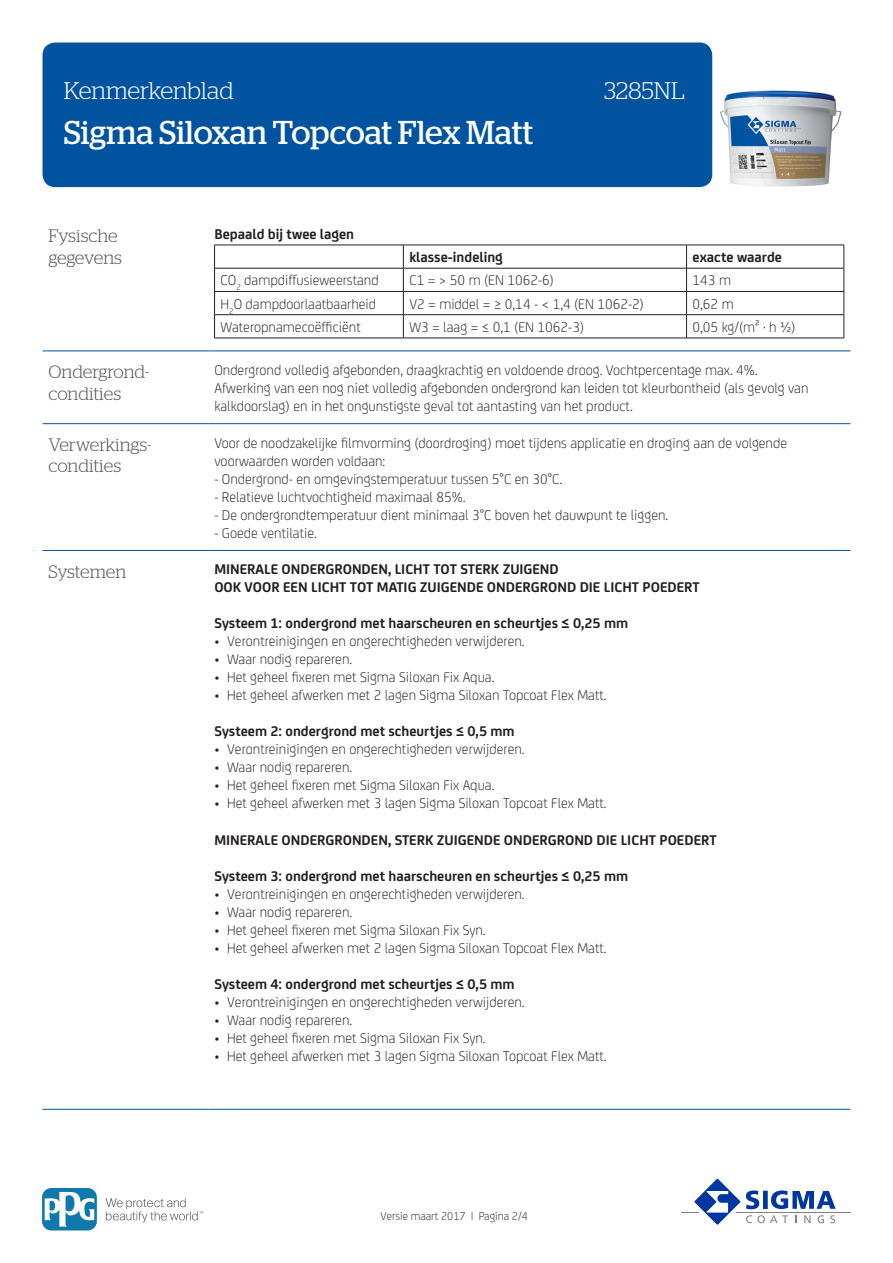
<style>
.page{position:relative;width:893px;height:1263px;background:#fff}
.page>*{position:absolute;margin:0;border:0;box-sizing:border-box;transform-origin:0 0}
.t1{font:33px "Stag";letter-spacing:-.005em;color:#fff}
.t2{font:300 24px "Stag";color:#fff}
.KOP{font:300 18px/21.6px "Stag";letter-spacing:-.005em;color:#57585a}
.BODY{font:300 15px/18px "FS Joey";color:#231f20}
.BODY-2{font:700 15px/18px "FS Joey";color:#231f20}
.t3{font:300 12px "FS Joey";color:#231f20}
</style>
<div class="page">
<div style="left:43px;top:43px;width:669px;height:144px;background:#0153a0;border-radius:13px"></div>
<hr style="left:681px;top:1211px;width:169px;height:1px;background:#808285">
<svg style="left:689px;top:1178px;width:147px;height:47px"></svg>
<svg style="left:106px;top:1198px;width:97px;height:24px"></svg>
<svg style="left:43px;top:1188px;width:54px;height:42px"></svg>
<svg style="left:45px;top:1191px;width:49px;height:35px"></svg>
<hr style="left:43px;top:350px;width:165px;height:1px;background:#0153a0">
<hr style="left:208px;top:350px;width:642px;height:1px;background:#0153a0">
<hr style="left:43px;top:423px;width:165px;height:1px;background:#0153a0">
<hr style="left:208px;top:423px;width:642px;height:1px;background:#0153a0">
<hr style="left:43px;top:550px;width:165px;height:1px;background:#0153a0">
<hr style="left:208px;top:550px;width:642px;height:1px;background:#0153a0">
<hr style="left:43px;top:1109px;width:165px;height:1px;background:#0153a0">
<hr style="left:208px;top:1109px;width:642px;height:1px;background:#0153a0">
<hr style="left:214px;top:245px;width:189px;height:1px;background:#231f20">
<hr style="left:403px;top:245px;width:284px;height:1px;background:#231f20">
<hr style="left:687px;top:245px;width:157px;height:1px;background:#231f20">
<hr style="left:214px;top:268px;width:189px;height:1px;background:#231f20">
<hr style="left:403px;top:268px;width:284px;height:1px;background:#231f20">
<hr style="left:687px;top:268px;width:157px;height:1px;background:#231f20">
<hr style="left:214px;top:291px;width:189px;height:1px;background:#231f20">
<hr style="left:403px;top:291px;width:284px;height:1px;background:#231f20">
<hr style="left:687px;top:291px;width:157px;height:1px;background:#231f20">
<hr style="left:214px;top:314px;width:189px;height:1px;background:#231f20">
<svg style="left:214px;top:245px;width:1px;height:93px"></svg>
<hr style="left:403px;top:314px;width:284px;height:1px;background:#231f20">
<svg style="left:403px;top:245px;width:1px;height:93px"></svg>
<hr style="left:687px;top:314px;width:157px;height:1px;background:#231f20">
<svg style="left:686px;top:245px;width:1px;height:93px"></svg>
<svg style="left:844px;top:245px;width:1px;height:93px"></svg>
<hr style="left:214px;top:338px;width:189px;height:1px;background:#231f20">
<hr style="left:403px;top:338px;width:284px;height:1px;background:#231f20">
<hr style="left:687px;top:338px;width:157px;height:1px;background:#231f20">
<img style="left:720px;top:90px;width:122px;height:97px">
<h2 class="t2" style="left:64px;top:77px;width:171px">Kenmerkenblad</h2>
<h2 class="t2" style="left:604px;top:77px;width:82px">3285NL</h2>
<h1 class="t1" style="left:64px;top:114px;width:471px">Sigma Siloxan Topcoat Flex Matt</h1>
<p class="KOP" style="left:49px;top:225px;width:75px">Fysische gegevens</p>
<p class="BODY-2" style="left:214px;top:224px;width:141px">Bepaald bij twee lagen</p>
<p class="BODY-2" style="left:409px;top:247px;width:95px">klasse-indeling</p>
<p class="BODY-2" style="left:693px;top:247px;width:91px">exacte waarde</p>
<p class="BODY" style="left:221px;top:271px;width:160px">CO<sub>2</sub> dampdiffusieweerstand</p>
<p class="BODY" style="left:409px;top:271px;width:146px">C1 = &gt; 50 m (EN 1062-6)</p>
<p class="BODY" style="left:693px;top:271px;width:40px">143 m</p>
<p class="BODY" style="left:221px;top:294px;width:157px">H<sub>2</sub>O dampdoorlaatbaarheid</p>
<p class="BODY" style="left:409px;top:294px;width:236px">V2 = middel = ≥ 0,14 - &lt; 1,4 (EN 1062-2)</p>
<p class="BODY" style="left:693px;top:294px;width:43px">0,62 m</p>
<p class="BODY" style="left:221px;top:317px;width:142px">Wateropnamecoëfficiënt</p>
<p class="BODY" style="left:409px;top:317px;width:176px">W3 = laag = ≤ 0,1 (EN 1062-3)</p>
<p class="BODY" style="left:693px;top:317px;width:105px">0,05 kg/(m² · h ½)</p>
<p class="KOP" style="left:49px;top:361px;width:102px">Ondergrond&shy;condities</p>
<p class="BODY" style="left:214px;top:360px;width:596px">Ondergrond volledig afgebonden, draagkrachtig en voldoende droog. Vochtpercentage max. 4%.<br>Afwerking van een nog niet volledig afgebonden ondergrond kan leiden tot kleurbontheid (als gevolg van kalkdoorslag) en in het ongunstigste geval tot aantasting van het product.</p>
<p class="KOP" style="left:49px;top:433px;width:104px">Verwerkings&shy;condities</p>
<p class="BODY" style="left:214px;top:433px;width:574px">Voor de noodzakelijke filmvorming (doordroging) moet tijdens applicatie en droging aan de volgende voorwaarden worden voldaan:</p>
<p class="BODY" style="left:214px;top:469px;width:350px">- Ondergrond- en omgevingstemperatuur tussen 5°C en 30°C.</p>
<p class="BODY" style="left:214px;top:487px;width:253px">- Relatieve luchtvochtigheid maximaal 85%.</p>
<p class="BODY" style="left:214px;top:505px;width:455px">- De ondergrondtemperatuur dient minimaal 3°C boven het dauwpunt te liggen.</p>
<p class="BODY" style="left:214px;top:523px;width:104px">- Goede ventilatie.</p>
<p class="KOP" style="left:49px;top:560px;width:79px">Systemen</p>
<p class="BODY-2" style="left:214px;top:559px;width:487px">MINERALE ONDERGRONDEN, LICHT TOT STERK ZUIGEND<br>OOK VOOR EEN LICHT TOT MATIG ZUIGENDE ONDERGROND DIE LICHT POEDERT</p>
<p class="BODY-2" style="left:214px;top:613px;width:415px">Systeem 1: ondergrond met haarscheuren en scheurtjes ≤ 0,25 mm</p>
<p class="BODY" style="left:214px;top:632px;width:312px">• Verontreinigingen en ongerechtigheden verwijderen.</p>
<p class="BODY" style="left:214px;top:650px;width:139px">• Waar nodig repareren.</p>
<p class="BODY" style="left:214px;top:668px;width:282px">• Het geheel fixeren met Sigma Siloxan Fix Aqua.</p>
<p class="BODY" style="left:214px;top:686px;width:394px">• Het geheel afwerken met 2 lagen Sigma Siloxan Topcoat Flex Matt.</p>
<p class="BODY-2" style="left:214px;top:721px;width:302px">Systeem 2: ondergrond met scheurtjes ≤ 0,5 mm</p>
<p class="BODY" style="left:214px;top:740px;width:312px">• Verontreinigingen en ongerechtigheden verwijderen.</p>
<p class="BODY" style="left:214px;top:758px;width:139px">• Waar nodig repareren.</p>
<p class="BODY" style="left:214px;top:776px;width:282px">• Het geheel fixeren met Sigma Siloxan Fix Aqua.</p>
<p class="BODY" style="left:214px;top:794px;width:394px">• Het geheel afwerken met 3 lagen Sigma Siloxan Topcoat Flex Matt.</p>
<p class="BODY-2" style="left:214px;top:829px;width:504px">MINERALE ONDERGRONDEN, STERK ZUIGENDE ONDERGROND DIE LICHT POEDERT</p>
<p class="BODY-2" style="left:214px;top:865px;width:415px">Systeem 3: ondergrond met haarscheuren en scheurtjes ≤ 0,25 mm</p>
<p class="BODY" style="left:214px;top:884px;width:312px">• Verontreinigingen en ongerechtigheden verwijderen.</p>
<p class="BODY" style="left:214px;top:902px;width:139px">• Waar nodig repareren.</p>
<p class="BODY" style="left:214px;top:920px;width:273px">• Het geheel fixeren met Sigma Siloxan Fix Syn.</p>
<p class="BODY" style="left:214px;top:938px;width:394px">• Het geheel afwerken met 2 lagen Sigma Siloxan Topcoat Flex Matt.</p>
<p class="BODY-2" style="left:214px;top:973px;width:302px">Systeem 4: ondergrond met scheurtjes ≤ 0,5 mm</p>
<p class="BODY" style="left:214px;top:992px;width:312px">• Verontreinigingen en ongerechtigheden verwijderen.</p>
<p class="BODY" style="left:214px;top:1010px;width:139px">• Waar nodig repareren.</p>
<p class="BODY" style="left:214px;top:1028px;width:273px">• Het geheel fixeren met Sigma Siloxan Fix Syn.</p>
<p class="BODY" style="left:214px;top:1046px;width:394px">• Het geheel afwerken met 3 lagen Sigma Siloxan Topcoat Flex Matt.</p>
<p class="t3" style="left:380px;top:1208px;width:149px">Versie maart 2017 | Pagina 2/4</p>
</div>
